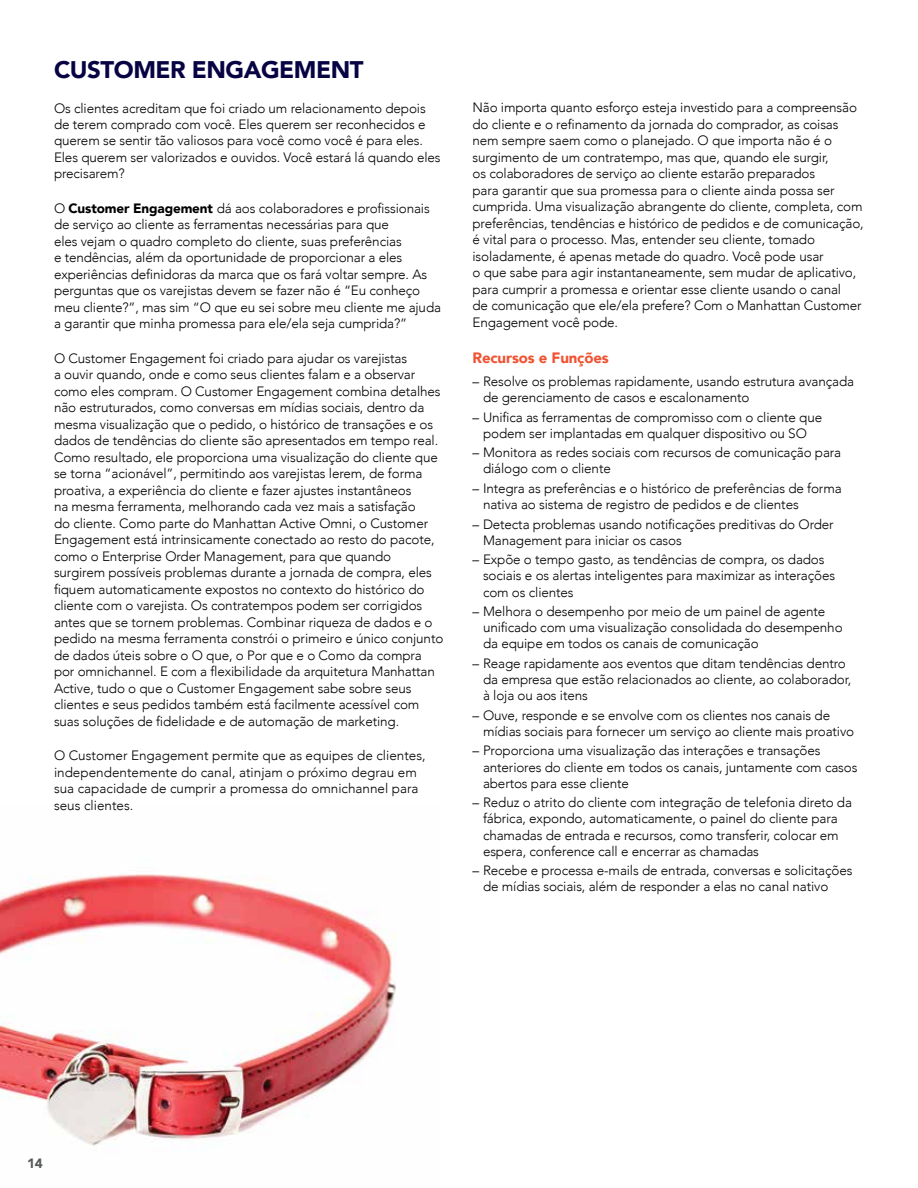
<style>
.page{position:relative;width:918px;height:1188px;background:#fff}
.page>*{position:absolute;margin:0;border:0;box-sizing:border-box;transform-origin:0 0}
.t1{font:900 24px "Avenir";letter-spacing:-.02em;color:#080343}
.t2{font:900 15px "Avenir";letter-spacing:-.01em;color:#f05332}
.t3{font:300 13.5px/16.5px "Avenir";letter-spacing:-.01em;color:#000}
.t4{font:900 13.5px "Avenir";color:#545959}
.s1{font-weight:900}
</style>
<div class="page">
<img style="left:0;top:874px;width:396px;height:272px">
<h1 class="t1" style="left:54px;top:49px;width:311px">CUSTOMER ENGAGEMENT</h1>
<p class="t3" style="left:54px;top:100px;width:388px">Os clientes acreditam que foi criado um relacionamento depois de terem comprado com você. Eles querem ser reconhecidos e querem se sentir tão valiosos para você como você é para eles.<br>Eles querem ser valorizados e ouvidos. Você estará lá quando eles precisarem?</p>
<p class="t3" style="left:54px;top:200px;width:389px">O <span class="s1">Customer Engagement</span> dá aos colaboradores e profissionais de serviço ao cliente as ferramentas necessárias para que<br>eles vejam o quadro completo do cliente, suas preferências<br>e tendências, além da oportunidade de proporcionar a eles experiências definidoras da marca que os fará voltar sempre. As perguntas que os varejistas devem se fazer não é “Eu conheço meu cliente?”, mas sim “O que eu sei sobre meu cliente me ajuda a garantir que minha promessa para ele/ela seja cumprida?”</p>
<p class="t3" style="left:54px;top:350px;width:391px">O Customer Engagement foi criado para ajudar os varejistas<br>a ouvir quando, onde e como seus clientes falam e a observar como eles compram. O Customer Engagement combina detalhes não estruturados, como conversas em mídias sociais, dentro da mesma visualização que o pedido, o histórico de transações e os dados de tendências do cliente são apresentados em tempo real.<br>Como resultado, ele proporciona uma visualização do cliente que se torna “acionável”, permitindo aos varejistas lerem, de forma proativa, a experiência do cliente e fazer ajustes instantâneos<br>na mesma ferramenta, melhorando cada vez mais a satisfação<br>do cliente. Como parte do Manhattan Active Omni, o Customer Engagement está intrinsicamente conectado ao resto do pacote, como o Enterprise Order Management, para que quando surgirem possíveis problemas durante a jornada de compra, eles fiquem automaticamente expostos no contexto do histórico do cliente com o varejista. Os contratempos podem ser corrigidos antes que se tornem problemas. Combinar riqueza de dados e o pedido na mesma ferramenta constrói o primeiro e único conjunto de dados úteis sobre o O que, o Por que e o Como da compra por omnichannel. E com a flexibilidade da arquitetura Manhattan Active, tudo o que o Customer Engagement sabe sobre seus clientes e seus pedidos também está facilmente acessível com suas soluções de fidelidade e de automação de marketing.</p>
<p class="t3" style="left:54px;top:748px;width:373px">O Customer Engagement permite que as equipes de clientes, independentemente do canal, atinjam o próximo degrau em sua capacidade de cumprir a promessa do omnichannel para seus clientes.</p>
<p class="t3" style="left:472px;top:100px;width:393px">Não importa quanto esforço esteja investido para a compreensão do cliente e o refinamento da jornada do comprador, as coisas nem sempre saem como o planejado. O que importa não é o surgimento de um contratempo, mas que, quando ele surgir,<br>os colaboradores de serviço ao cliente estarão preparados<br>para garantir que sua promessa para o cliente ainda possa ser cumprida. Uma visualização abrangente do cliente, completa, com preferências, tendências e histórico de pedidos e de comunicação, é vital para o processo. Mas, entender seu cliente, tomado isoladamente, é apenas metade do quadro. Você pode usar<br>o que sabe para agir instantaneamente, sem mudar de aplicativo, para cumprir a promessa e orientar esse cliente usando o canal<br>de comunicação que ele/ela prefere? Com o Manhattan Customer Engagement você pode.</p>
<p class="t2" style="left:472px;top:345px;width:138px">Recursos e Funções</p>
<p class="t3" style="left:483px;top:373px;width:373px;text-indent:-11px">– Resolve os problemas rapidamente, usando estrutura avançada de gerenciamento de casos e escalonamento</p>
<p class="t3" style="left:472px;top:409px;width:351px;text-align:center">– Unifica as ferramentas de compromisso com o cliente que podem ser implantadas em qualquer dispositivo ou SO</p>
<p class="t3" style="left:483px;top:444px;width:360px;text-indent:-11px">– Monitora as redes sociais com recursos de comunicação para diálogo com o cliente</p>
<p class="t3" style="left:483px;top:480px;width:360px;text-indent:-11px">– Integra as preferências e o histórico de preferências de forma nativa ao sistema de registro de pedidos e de clientes</p>
<p class="t3" style="left:483px;top:516px;width:352px;text-indent:-11px">– Detecta problemas usando notificações preditivas do Order<br>Management para iniciar os casos</p>
<p class="t3" style="left:483px;top:551px;width:354px;text-indent:-11px">– Expõe o tempo gasto, as tendências de compra, os dados sociais e os alertas inteligentes para maximizar as interações com os clientes</p>
<p class="t3" style="left:483px;top:603px;width:361px;text-indent:-11px">– Melhora o desempenho por meio de um painel de agente unificado com uma visualização consolidada do desempenho da equipe em todos os canais de comunicação</p>
<p class="t3" style="left:483px;top:655px;width:370px;text-indent:-11px">– Reage rapidamente aos eventos que ditam tendências dentro da empresa que estão relacionados ao cliente, ao colaborador, à loja ou aos itens</p>
<p class="t3" style="left:483px;top:707px;width:373px;text-indent:-11px">– Ouve, responde e se envolve com os clientes nos canais de mídias sociais para fornecer um serviço ao cliente mais proativo</p>
<p class="t3" style="left:483px;top:743px;width:376px;text-indent:-11px">– Proporciona uma visualização das interações e transações anteriores do cliente em todos os canais, juntamente com casos abertos para esse cliente</p>
<p class="t3" style="left:483px;top:794px;width:371px;text-indent:-11px">– Reduz o atrito do cliente com integração de telefonia direto da fábrica, expondo, automaticamente, o painel do cliente para chamadas de entrada e recursos, como transferir, colocar em espera, conference call e encerrar as chamadas</p>
<p class="t3" style="left:483px;top:862px;width:371px;text-indent:-11px">– Recebe e processa e-mails de entrada, conversas e solicitações de mídias sociais, além de responder a elas no canal nativo</p>
<p class="t4" style="left:27px;top:1152px;width:17px">14</p>
</div>
